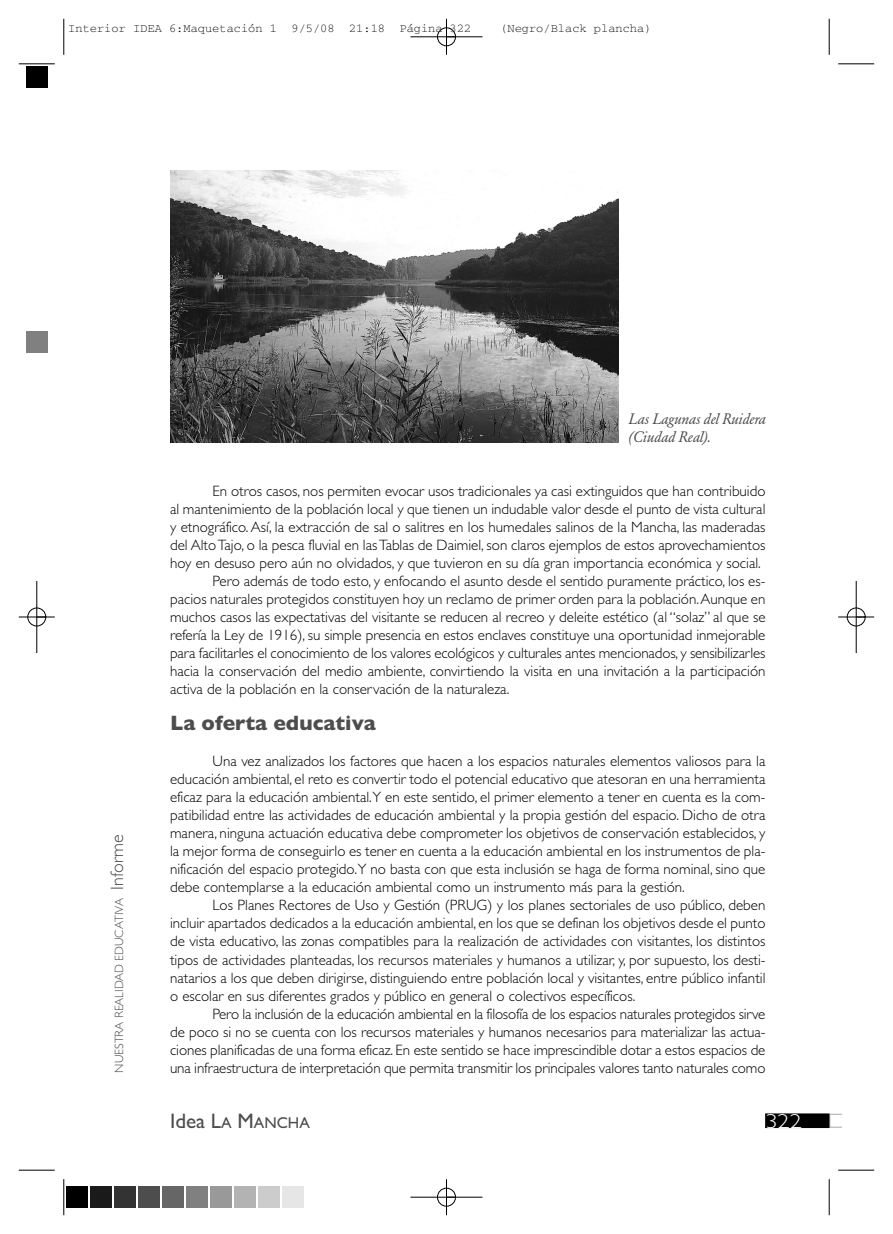
<style>
.page{position:relative;width:893px;height:1234px;background:#fff}
.page>*{position:absolute;margin:0;border:0;box-sizing:border-box;transform-origin:0 0}
.t1{font:700 21px "Gill Sans";color:#4d4d4d}
.t2{font:21px "Gill Sans";color:#4d4d4d}
.t3{font:300 20.25px "Gill Sans";color:#fff;scale:1.2 1}
.t4{font:300 18px "Gill Sans";color:#4d4d4d}
.t5{font:300 15px/18px "Gill Sans";color:#000;text-align:justify}
.t6{font:italic 15px/18px "Garamond BE";letter-spacing:-.01em;color:#4d4d4d}
.t7{font:12px "Courier";color:#000}
.t8{font:300 12px "Gill Sans";color:#4d4d4d}
.s1{font-size:15.75px}
</style>
<div class="page">
<svg style="left:829px;top:1113px;width:13px;height:14px"></svg>
<div style="left:766px;top:1113px;width:63px;height:13px;background:#000"></div>
<div style="left:765px;top:1113px;width:64px;height:14px;border:1px solid #000"></div>
<img style="left:170px;top:170px;width:448px;height:272px">
<hr style="left:64px;top:19px;width:1px;height:36px;background:#000">
<hr style="left:19px;top:64px;width:36px;height:1px;background:#000">
<hr style="left:829px;top:19px;width:1px;height:36px;background:#000">
<hr style="left:838px;top:64px;width:36px;height:1px;background:#000">
<hr style="left:64px;top:1178px;width:1px;height:36px;background:#000">
<hr style="left:19px;top:1169px;width:36px;height:1px;background:#000">
<hr style="left:829px;top:1178px;width:1px;height:36px;background:#000">
<hr style="left:838px;top:1169px;width:36px;height:1px;background:#000">
<div style="left:437px;top:27px;width:19px;height:19px;border:1px solid #fff;border-radius:50%"></div>
<div style="left:437px;top:1187px;width:19px;height:19px;border:1px solid #fff;border-radius:50%"></div>
<div style="left:27px;top:607px;width:19px;height:19px;border:1px solid #fff;border-radius:50%"></div>
<div style="left:847px;top:607px;width:19px;height:19px;border:1px solid #fff;border-radius:50%"></div>
<hr style="left:410px;top:37px;width:72px;height:1px;background:#000">
<hr style="left:410px;top:1196px;width:72px;height:1px;background:#000">
<hr style="left:37px;top:581px;width:1px;height:72px;background:#000">
<hr style="left:856px;top:581px;width:1px;height:72px;background:#000">
<hr style="left:446px;top:19px;width:1px;height:36px;background:#000">
<hr style="left:446px;top:1178px;width:1px;height:36px;background:#000">
<hr style="left:19px;top:616px;width:36px;height:1px;background:#000">
<hr style="left:838px;top:616px;width:36px;height:1px;background:#000">
<div style="left:437px;top:28px;width:19px;height:18px;border:1px solid #000;border-radius:50%"></div>
<div style="left:437px;top:1187px;width:19px;height:18px;border:1px solid #000;border-radius:50%"></div>
<div style="left:28px;top:607px;width:18px;height:19px;border:1px solid #000;border-radius:50%"></div>
<div style="left:847px;top:607px;width:18px;height:19px;border:1px solid #000;border-radius:50%"></div>
<div style="left:25px;top:65px;width:24px;height:24px;background:#000"></div>
<div style="left:26px;top:331px;width:21px;height:21px;background:#808080"></div>
<svg style="left:66px;top:1186px;width:22px;height:22px"></svg>
<div style="left:67px;top:1186px;width:21px;height:21px;background:#000"></div>
<svg style="left:90px;top:1186px;width:22px;height:22px"></svg>
<div style="left:91px;top:1186px;width:21px;height:21px;background:#1a1a1a"></div>
<svg style="left:114px;top:1186px;width:22px;height:22px"></svg>
<div style="left:115px;top:1186px;width:21px;height:21px;background:#333"></div>
<svg style="left:138px;top:1186px;width:22px;height:22px"></svg>
<div style="left:139px;top:1186px;width:21px;height:21px;background:#4d4d4d"></div>
<svg style="left:162px;top:1186px;width:22px;height:22px"></svg>
<div style="left:163px;top:1186px;width:21px;height:21px;background:#666"></div>
<svg style="left:186px;top:1186px;width:22px;height:22px"></svg>
<div style="left:187px;top:1186px;width:21px;height:21px;background:#808080"></div>
<svg style="left:210px;top:1186px;width:22px;height:22px"></svg>
<div style="left:211px;top:1186px;width:21px;height:21px;background:#999"></div>
<svg style="left:234px;top:1186px;width:22px;height:22px"></svg>
<div style="left:235px;top:1186px;width:21px;height:21px;background:#b3b3b3"></div>
<svg style="left:258px;top:1186px;width:22px;height:22px"></svg>
<div style="left:259px;top:1186px;width:21px;height:21px;background:#ccc"></div>
<svg style="left:282px;top:1186px;width:22px;height:22px"></svg>
<div style="left:283px;top:1186px;width:21px;height:21px;background:#e6e6e6"></div>
<p class="t7" style="left:68px;top:25px;width:405px">Interior IDEA 6:Maquetación 1 9/5/08 21:18 Página 322</p>
<p class="t7" style="left:500px;top:25px;width:153px">(Negro/Black plancha)</p>
<p class="t4" style="left:111px;top:889px;width:57px;rotate:-90deg">Informe</p>
<p class="t8" style="left:115px;top:1072px;width:176px;rotate:-90deg">NUESTRA REALIDAD EDUCATIVA</p>
<p class="t6" style="left:629px;top:411px;width:139px">Las Lagunas del Ruidera (Ciudad Real).</p>
<p class="t5" style="left:213px;top:483px;width:554px">En otros casos, nos permiten evocar usos tradicionales ya casi extinguidos que han contribuido</p>
<p class="t5" style="left:170px;top:501px;width:597px">al mantenimiento de la población local y que tienen un indudable valor desde el punto de vista cultural</p>
<p class="t5" style="left:170px;top:519px;width:597px">y etnográfico. Así, la extracción de sal o salitres en los humedales salinos de la Mancha, las maderadas</p>
<p class="t5" style="left:170px;top:537px;width:597px">del Alto Tajo, o la pesca fluvial en las Tablas de Daimiel, son claros ejemplos de estos aprovechamientos</p>
<p class="t5" style="left:170px;top:555px;width:592px">hoy en desuso pero aún no olvidados, y que tuvieron en su día gran importancia económica y social.</p>
<p class="t5" style="left:213px;top:573px;width:554px">Pero además de todo esto, y enfocando el asunto desde el sentido puramente práctico, los es-</p>
<p class="t5" style="left:170px;top:591px;width:597px">pacios naturales protegidos constituyen hoy un reclamo de primer orden para la población. Aunque en</p>
<p class="t5" style="left:170px;top:609px;width:597px">muchos casos las expectativas del visitante se reducen al recreo y deleite estético (al “solaz” al que se</p>
<p class="t5" style="left:170px;top:627px;width:597px">refería la Ley de 1916), su simple presencia en estos enclaves constituye una oportunidad inmejorable</p>
<p class="t5" style="left:170px;top:645px;width:597px">para facilitarles el conocimiento de los valores ecológicos y culturales antes mencionados, y sensibilizarles</p>
<p class="t5" style="left:170px;top:663px;width:597px">hacia la conservación del medio ambiente, convirtiendo la visita en una invitación a la participación</p>
<p class="t5" style="left:170px;top:681px;width:341px">activa de la población en la conservación de la naturaleza.</p>
<h1 class="t1" style="left:170px;top:715px;width:207px">La oferta educativa</h1>
<p class="t5" style="left:170px;top:753px;width:597px;text-indent:43px">Una vez analizados los factores que hacen a los espacios naturales elementos valiosos para la educación ambiental, el reto es convertir todo el potencial educativo que atesoran en una herramienta eficaz para la educación ambiental.Y en este sentido, el primer elemento a tener en cuenta es la com&shy;patibilidad entre las actividades de educación ambiental y la propia gestión del espacio. Dicho de otra manera, ninguna actuación educativa debe comprometer los objetivos de conservación establecidos, y la mejor forma de conseguirlo es tener en cuenta a la educación ambiental en los instrumentos de pla&shy;nificación del espacio protegido.Y no basta con que esta inclusión se haga de forma nominal, sino que debe contemplarse a la educación ambiental como un instrumento más para la gestión.</p>
<p class="t5" style="left:170px;top:897px;width:597px;text-indent:43px">Los Planes Rectores de Uso y Gestión (PRUG) y los planes sectoriales de uso público, deben incluir apartados dedicados a la educación ambiental, en los que se definan los objetivos desde el punto de vista educativo, las zonas compatibles para la realización de actividades con visitantes, los distintos tipos de actividades planteadas, los recursos materiales y humanos a utilizar, y, por supuesto, los desti&shy;natarios a los que deben dirigirse, distinguiendo entre población local y visitantes, entre público infantil o escolar en sus diferentes grados y público en general o colectivos específicos.</p>
<p class="t5" style="left:170px;top:1005px;width:597px;text-indent:43px">Pero la inclusión de la educación ambiental en la filosofía de los espacios naturales protegidos sirve de poco si no se cuenta con los recursos materiales y humanos necesarios para materializar las actua&shy;ciones planificadas de una forma eficaz. En este sentido se hace imprescindible dotar a estos espacios de</p>
<p class="t5" style="left:170px;top:1059px;width:597px">una infraestructura de interpretación que permita transmitir los principales valores tanto naturales como</p>
<h1 class="t2" style="left:170px;top:1113px;width:141px">Idea L<span class="s1">A</span> M<span class="s1">ANCHA</span></h1>
<h2 class="t3" style="left:765px;top:1113px;width:32px">322</h2>
</div>
